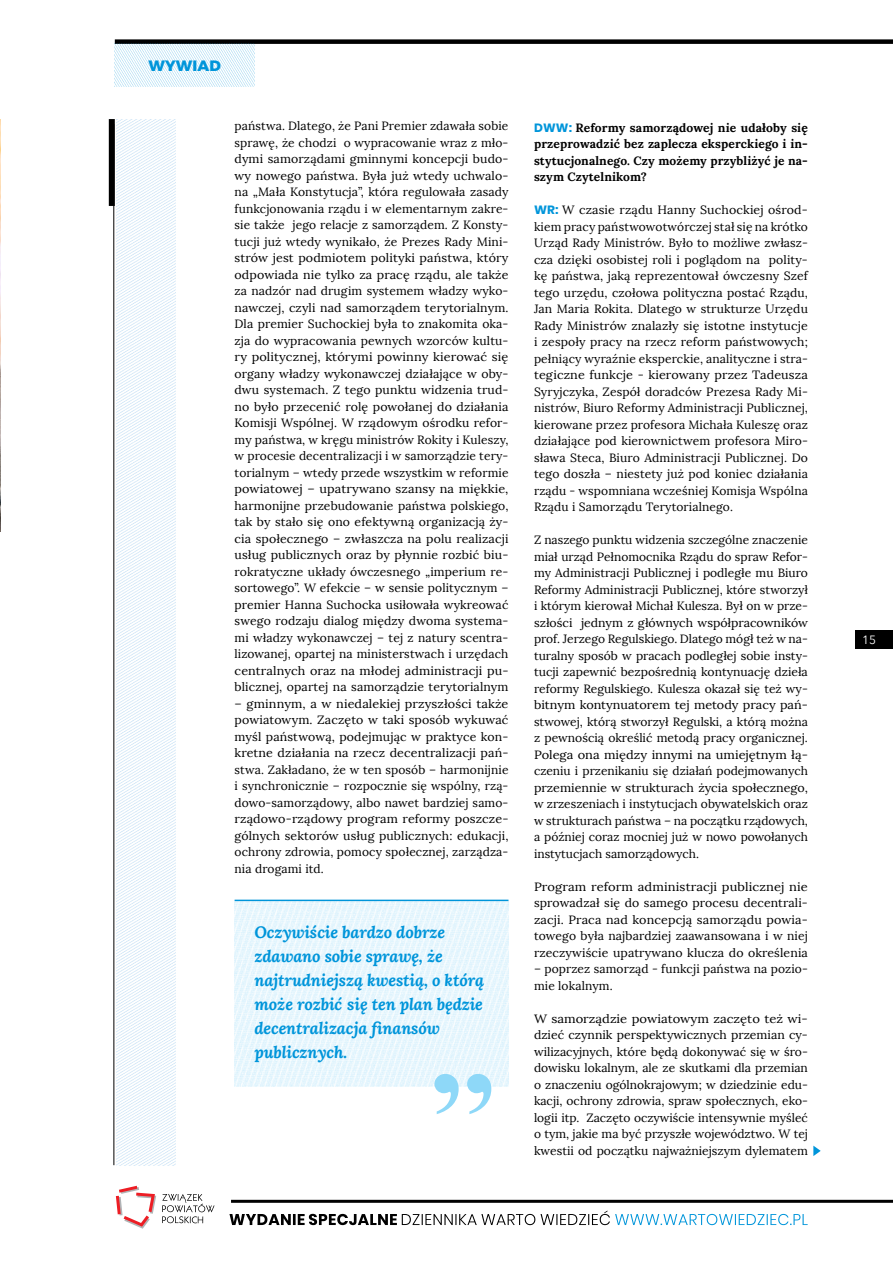
<style>
.page{position:relative;width:893px;height:1263px;background:#fff}
.page>*{position:absolute;margin:0;border:0;box-sizing:border-box;transform-origin:0 0}
.t1{font:italic 700 16.5px/24px "Lora";letter-spacing:-.01em;color:#0095da}
.t2{font:800 15px "Montserrat";letter-spacing:.01em;color:#0095da}
.t3{font:12px/16.5px "Lora";letter-spacing:.01em;color:#000;text-align:justify}
.t4{font:12px/16.5px "Lora";letter-spacing:.01em;color:#000;text-align:justify;scale:1.05 1}
.t5{font:12px/16.5px "Lora";letter-spacing:.01em;color:#000;text-align:justify;scale:1.08 1}
.t6{font:12px/16.5px "Lora";letter-spacing:.01em;color:#000;text-align:justify;scale:1.07 1}
.t7{font:700 12px/16.5px "Lora";letter-spacing:.01em;color:#000;text-align:justify}
.t8{font:12px "Avenir Next";color:#fff}
.s1{font-family:"Poppins";color:#0095da}
.s2{font-family:"Poppins";font-weight:700;color:#0095da}
</style>
<div class="page">
<img style="left:116px;top:119px;width:60px;height:1046px">
<div style="left:115px;top:39px;width:778px;height:5px;background:#000"></div>
<div style="left:109px;top:119px;width:6px;height:87px;background:#000"></div>
<hr style="left:114px;top:124px;width:1px;height:1041px;background:#000">
<hr style="left:231px;top:1200px;width:662px;height:3px;background:#000">
<svg style="left:229px;top:1210px;width:579px;height:15px"></svg>
<svg style="left:116px;top:1186px;width:40px;height:43px"></svg>
<svg style="left:162px;top:1194px;width:53px;height:29px"></svg>
<img style="left:0;top:119px;width:1px;height:412px">
<svg style="left:813px;top:1145px;width:8px;height:11px"></svg>
<img style="left:115px;top:44px;width:139px;height:42px">
<img style="left:235px;top:901px;width:273px;height:185px">
<hr style="left:235px;top:900px;width:273px;height:1px;background:#0095da">
<svg style="left:434px;top:1074px;width:57px;height:40px"></svg>
<div style="left:855px;top:630px;width:38px;height:18px;background:#000"></div>
<p class="t2" style="left:148px;top:53px;width:74px">WYWIAD</p>
<p class="t3" style="left:235px;top:118px;width:275px">państwa. Dlatego, że Pani Premier zdawała sobie sprawę, że chodzi o wypracowanie wraz z mło&shy;dymi samorządami gminnymi koncepcji budo&shy;wy nowego państwa. Była już wtedy uchwalo&shy;na „Mała Konstytucja”, która regulowała zasady funkcjonowania rządu i w elementarnym zakre&shy;sie także jego relacje z samorządem. Z Konsty&shy;tucji już wtedy wynikało, że Prezes Rady Mini&shy;strów jest podmiotem polityki państwa, który odpowiada nie tylko za pracę rządu, ale także za nadzór nad drugim systemem władzy wyko&shy;nawczej, czyli nad samorządem terytorialnym.<br>Dla premier Suchockiej była to znakomita oka&shy;zja do wypracowania pewnych wzorców kultu&shy;ry politycznej, którymi powinny kierować się organy władzy wykonawczej działające w oby&shy;dwu systemach. Z tego punktu widzenia trud&shy;no było przecenić rolę powołanej do działania Komisji Wspólnej. W rządowym ośrodku refor&shy;my państwa, w kręgu ministrów Rokity i Kuleszy, w procesie decentralizacji i w samorządzie tery&shy;torialnym – wtedy przede wszystkim w reformie powiatowej – upatrywano szansy na miękkie, harmonijne przebudowanie państwa polskiego, tak by stało się ono efektywną organizacją ży&shy;cia społecznego – zwłaszcza na polu realizacji usług publicznych oraz by płynnie rozbić biu&shy;rokratyczne układy ówczesnego „imperium re&shy;sortowego”. W efekcie – w sensie politycznym – premier Hanna Suchocka usiłowała wykreować swego rodzaju dialog między dwoma systema&shy;mi władzy wykonawczej – tej z natury scentra&shy;lizowanej, opartej na ministerstwach i urzędach centralnych oraz na młodej administracji pu&shy;blicznej, opartej na samorządzie terytorialnym</p>
<p class="t4" style="left:235px;top:695px;width:262px">– gminnym, a w niedalekiej przyszłości także powiatowym. Zaczęto w taki sposób wykuwać myśl państwową, podejmując w praktyce kon&shy;kretne działania na rzecz decentralizacji pań&shy;stwa. Zakładano, że w ten sposób – harmonijnie i synchronicznie – rozpocznie się wspólny, rzą&shy;dowo-samorządowy, albo nawet bardziej samo&shy;rządowo-rządowy program reformy poszcze&shy;gólnych sektorów usług publicznych: edukacji, ochrony zdrowia, pomocy społecznej, zarządza&shy;nia drogami itd.</p>
<h1 class="t1" style="left:254px;top:919px;width:231px">Oczywiście bardzo dobrze zdawano sobie sprawę, że najtrudniejszą kwestią, o którą może rozbić się ten plan będzie decentralizacja finansów publicznych.</h1>
<p class="t7" style="left:534px;top:119px;width:275px"><span class="s1">DWW:</span> Reformy samorządowej nie udałoby się przeprowadzić bez zaplecza eksperckiego i in&shy;stytucjonalnego. Czy możemy przybliżyć je na&shy;szym Czytelnikom?</p>
<p class="t3" style="left:534px;top:202px;width:275px"><span class="s2">WR:</span> W czasie rządu Hanny Suchockiej ośrod&shy;kiem pracy państwowotwórczej stał się na krótko Urząd Rady Ministrów. Było to możliwe zwłasz&shy;cza dzięki osobistej roli i poglądom na polity&shy;kę państwa, jaką reprezentował ówczesny Szef tego urzędu, czołowa polityczna postać Rządu, Jan Maria Rokita. Dlatego w strukturze Urzędu Rady Ministrów znalazły się istotne instytucje i zespoły pracy na rzecz reform państwowych; pełniący wyraźnie eksperckie, analityczne i stra&shy;tegiczne funkcje - kierowany przez Tadeusza Syryjczyka, Zespół doradców Prezesa Rady Mi&shy;nistrów, Biuro Reformy Administracji Publicznej, kierowane przez profesora Michała Kuleszę oraz działające pod kierownictwem profesora Miro&shy;sława Steca, Biuro Administracji Publicznej. Do tego doszła – niestety już pod koniec działania rządu - wspomniana wcześniej Komisja Wspólna Rządu i Samorządu Terytorialnego.</p>
<p class="t3" style="left:534px;top:532px;width:275px">Z naszego punktu widzenia szczególne znaczenie miał urząd Pełnomocnika Rządu do spraw Refor&shy;my Administracji Publicznej i podległe mu Biuro Reformy Administracji Publicznej, które stworzył i którym kierował Michał Kulesza. Był on w prze&shy;szłości jednym z głównych współpracowników prof. Jerzego Regulskiego. Dlatego mógł też w na&shy;turalny sposób w pracach podległej sobie insty&shy;tucji zapewnić bezpośrednią kontynuację dzieła reformy Regulskiego. Kulesza okazał się też wy&shy;bitnym kontynuatorem tej metody pracy pań&shy;stwowej, którą stworzył Regulski, a którą można z pewnością określić metodą pracy organicznej.<br>Polega ona między innymi na umiejętnym łą&shy;czeniu i przenikaniu się działań podejmowanych przemiennie w strukturach życia społecznego, w zrzeszeniach i instytucjach obywatelskich oraz w strukturach państwa – na początku rządowych, a później coraz mocniej już w nowo powołanych instytucjach samorządowych.</p>
<p class="t6" style="left:534px;top:878px;width:257px">Program reform administracji publicznej nie sprowadzał się do samego procesu decentrali&shy;zacji. Praca nad koncepcją samorządu powia&shy;towego była najbardziej zaawansowana i w niej rzeczywiście upatrywano klucza do określenia</p>
<p class="t3" style="left:534px;top:961px;width:275px">– poprzez samorząd - funkcji państwa na pozio&shy;mie lokalnym.</p>
<p class="t5" style="left:534px;top:1010px;width:255px">W samorządzie powiatowym zaczęto też wi&shy;dzieć czynnik perspektywicznych przemian cy&shy;wilizacyjnych, które będą dokonywać się w śro&shy;dowisku lokalnym, ale ze skutkami dla przemian o znaczeniu ogólnokrajowym; w dziedzinie edu&shy;kacji, ochrony zdrowia, spraw społecznych, eko&shy;logii itp. Zaczęto oczywiście intensywnie myśleć o tym, jakie ma być przyszłe województwo. W tej kwestii od początku najważniejszym dylematem</p>
<p class="t8" style="left:862px;top:632px;width:16px">15</p>
</div>
